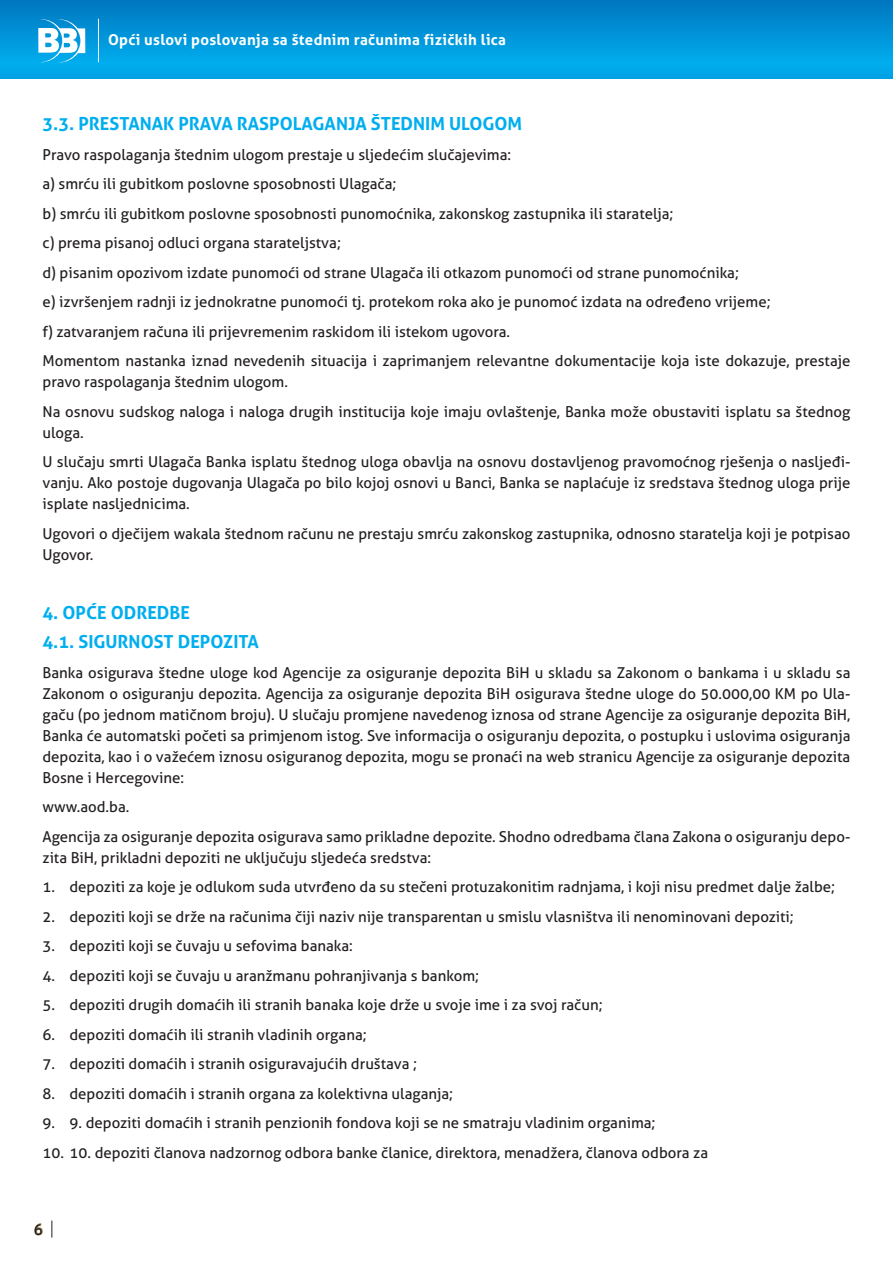
<style>
.page{position:relative;width:893px;height:1263px;background:#fff}
.page>*{position:absolute;margin:0;border:0;box-sizing:border-box;transform-origin:0 0}
.t1{font:700 18px "Aller";color:#00aeef}
.t2{font:15px/21px "Aller";color:#231f20}
.t3{font:700 15px "Aller";letter-spacing:.02em;color:#fff}
</style>
<div class="page">
<div style="left:0;top:0;width:893px;height:79px;background:linear-gradient(to bottom,#0079c2,#00b2f2)"></div>
<svg style="left:38px;top:19px;width:48px;height:44px"></svg>
<hr style="left:98px;top:19px;width:1px;height:43px;background:#fff">
<svg style="left:34px;top:1223px;width:9px;height:12px"></svg>
<svg style="left:51px;top:1220px;width:1px;height:17px"></svg>
<p class="t3" style="left:108px;top:31px;width:400px">Opći uslovi poslovanja sa štednim računima fizičkih lica</p>
<p class="t1" style="left:43px;top:113px;width:481px">3.3. PRESTANAK PRAVA RASPOLAGANJA ŠTEDNIM ULOGOM</p>
<p class="t2" style="left:43px;top:144px;width:470px">Pravo raspolaganja štednim ulogom prestaje u sljedećim slučajevima:</p>
<p class="t2" style="left:43px;top:173px;width:355px">a) smrću ili gubitkom poslovne sposobnosti Ulagača;</p>
<p class="t2" style="left:43px;top:203px;width:632px">b) smrću ili gubitkom poslovne sposobnosti punomoćnika, zakonskog zastupnika ili staratelja;</p>
<p class="t2" style="left:43px;top:232px;width:300px">c) prema pisanoj odluci organa starateljstva;</p>
<p class="t2" style="left:43px;top:262px;width:698px">d) pisanim opozivom izdate punomoći od strane Ulagača ili otkazom punomoći od strane punomoćnika;</p>
<p class="t2" style="left:43px;top:291px;width:730px">e) izvršenjem radnji iz jednokratne punomoći tj. protekom roka ako je punomoć izdata na određeno vrijeme;</p>
<p class="t2" style="left:43px;top:321px;width:469px">f) zatvaranjem računa ili prijevremenim raskidom ili istekom ugovora.</p>
<p class="t2" style="left:43px;top:350px;width:809px">Momentom nastanka iznad nevedenih situacija i zaprimanjem relevantne dokumentacije koja iste dokazuje, prestaje pravo raspolaganja štednim ulogom.</p>
<p class="t2" style="left:43px;top:401px;width:809px">Na osnovu sudskog naloga i naloga drugih institucija koje imaju ovlaštenje, Banka može obustaviti isplatu sa štednog uloga.</p>
<p class="t2" style="left:43px;top:451px;width:809px;text-align:justify">U slučaju smrti Ulagača Banka isplatu štednog uloga obavlja na osnovu dostavljenog pravomoćnog rješenja o nasljeđi&shy;vanju. Ako postoje dugovanja Ulagača po bilo kojoj osnovi u Banci, Banka se naplaćuje iz sredstava štednog uloga prije isplate nasljednicima.</p>
<p class="t2" style="left:43px;top:523px;width:809px">Ugovori o dječijem wakala štednom računu ne prestaju smrću zakonskog zastupnika, odnosno staratelja koji je potpisao<br>Ugovor.</p>
<p class="t1" style="left:43px;top:601px;width:149px">4. OPĆE ODREDBE</p>
<p class="t1" style="left:43px;top:631px;width:218px">4.1. SIGURNOST DEPOZITA</p>
<p class="t2" style="left:43px;top:662px;width:809px;text-align:justify">Banka osigurava štedne uloge kod Agencije za osiguranje depozita BiH u skladu sa Zakonom o bankama i u skladu sa Zakonom o osiguranju depozita. Agencija za osiguranje depozita BiH osigurava štedne uloge do 50.000,00 KM po Ula&shy;gaču (po jednom matičnom broju). U slučaju promjene navedenog iznosa od strane Agencije za osiguranje depozita BiH, Banka će automatski početi sa primjenom istog. Sve informacija o osiguranju depozita, o postupku i uslovima osiguranja depozita, kao i o važećem iznosu osiguranog depozita, mogu se pronaći na web stranicu Agencije za osiguranje depozita Bosne i Hercegovine:</p>
<p class="t2" style="left:43px;top:796px;width:88px">www.aod.ba.</p>
<p class="t2" style="left:43px;top:826px;width:809px">Agencija za osiguranje depozita osigurava samo prikladne depozite. Shodno odredbama člana Zakona o osiguranju depo&shy;zita BiH, prikladni depoziti ne uključuju sljedeća sredstva:</p>
<p class="t2" style="left:43px;top:876px;width:794px">1. depoziti za koje je odlukom suda utvrđeno da su stečeni protuzakonitim radnjama, i koji nisu predmet dalje žalbe;</p>
<p class="t2" style="left:43px;top:906px;width:753px">2. depoziti koji se drže na računima čiji naziv nije transparentan u smislu vlasništva ili nenominovani depoziti;</p>
<p class="t2" style="left:43px;top:935px;width:312px">3. depoziti koji se čuvaju u sefovima banaka:</p>
<p class="t2" style="left:43px;top:965px;width:438px">4. depoziti koji se čuvaju u aranžmanu pohranjivanja s bankom;</p>
<p class="t2" style="left:43px;top:994px;width:562px">5. depoziti drugih domaćih ili stranih banaka koje drže u svoje ime i za svoj račun;</p>
<p class="t2" style="left:43px;top:1024px;width:326px">6. depoziti domaćih ili stranih vladinih organa;</p>
<p class="t2" style="left:43px;top:1053px;width:376px">7. depoziti domaćih i stranih osiguravajućih društava ;</p>
<p class="t2" style="left:43px;top:1083px;width:412px">8. depoziti domaćih i stranih organa za kolektivna ulaganja;</p>
<p class="t2" style="left:43px;top:1112px;width:614px">9. 9. depoziti domaćih i stranih penzionih fondova koji se ne smatraju vladinim organima;</p>
<p class="t2" style="left:43px;top:1142px;width:667px">10. 10. depoziti članova nadzornog odbora banke članice, direktora, menadžera, članova odbora za</p>
<p class="t2" style="left:34px;top:1219px;width:10px">6</p>
</div>
